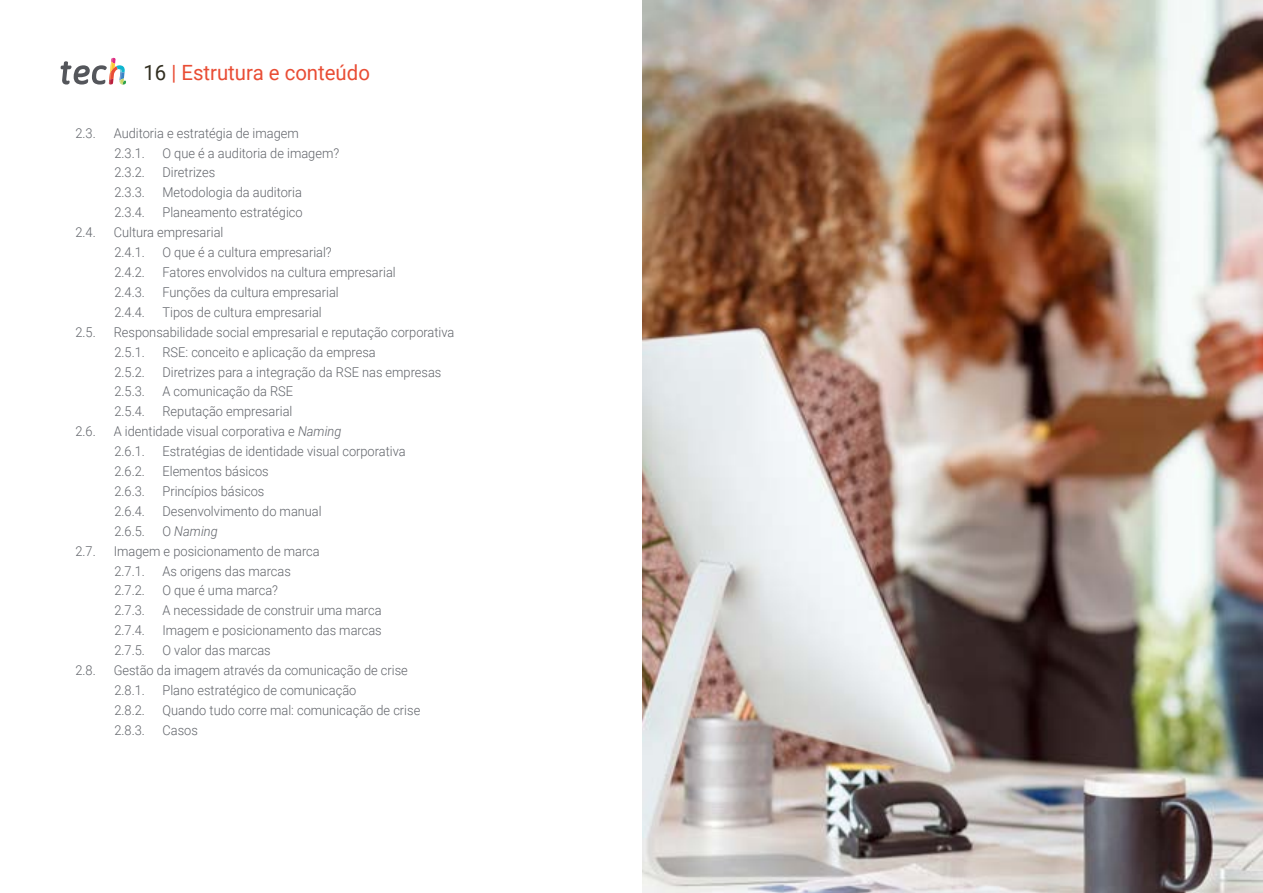
<style>
.page{position:relative;width:1263px;height:893px;background:#fff}
.page>*{position:absolute;margin:0;border:0;box-sizing:border-box;transform-origin:0 0}
.t1{font:21px "Roboto";color:#e94d35}
.t2{font:300 13.5px/20px "Roboto";color:#61646a;scale:.95 1}
.t3{font:italic 300 13.5px "Roboto";color:#61646a;scale:.95 1}
.s1{color:#312e20}
.s2{font-style:italic}
.s3{font-style:normal}
</style>
<div class="page">
<svg style="left:61px;top:58px;width:65px;height:27px"></svg>
<img style="left:642px;top:0;width:621px;height:893px">
<h1 class="t1" style="left:144px;top:57px;width:228px"><span class="s1">16</span> | Estrutura e conteúdo</h1>
<p class="t2" style="left:75px;top:122px;width:23px">2.3.</p>
<p class="t2" style="left:114px;top:122px;width:196px">Auditoria e estratégia de imagem<br>2.3.1.</p>
<p class="t2" style="left:162px;top:142px;width:187px">O que é a auditoria de imagem?</p>
<p class="t2" style="left:114px;top:162px;width:34px">2.3.2.</p>
<p class="t2" style="left:162px;top:162px;width:57px">Diretrizes</p>
<p class="t2" style="left:114px;top:182px;width:34px">2.3.3.</p>
<p class="t2" style="left:162px;top:182px;width:148px">Metodologia da auditoria</p>
<p class="t2" style="left:114px;top:202px;width:34px">2.3.4.</p>
<p class="t2" style="left:162px;top:202px;width:149px">Planeamento estratégico</p>
<p class="t2" style="left:75px;top:222px;width:23px">2.4.</p>
<p class="t2" style="left:114px;top:222px;width:117px">Cultura empresarial<br>2.4.1.</p>
<p class="t2" style="left:162px;top:242px;width:180px">O que é a cultura empresarial?</p>
<p class="t2" style="left:114px;top:262px;width:34px">2.4.2.</p>
<p class="t2" style="left:162px;top:262px;width:247px">Fatores envolvidos na cultura empresarial</p>
<p class="t2" style="left:114px;top:282px;width:34px">2.4.3.</p>
<p class="t2" style="left:162px;top:282px;width:187px">Funções da cultura empresarial</p>
<p class="t2" style="left:114px;top:302px;width:34px">2.4.4.</p>
<p class="t2" style="left:162px;top:302px;width:169px">Tipos de cultura empresarial</p>
<p class="t2" style="left:75px;top:321px;width:23px">2.5.</p>
<p class="t2" style="left:114px;top:321px;width:360px">Responsabilidade social empresarial e reputação corporativa<br>2.5.1.</p>
<p class="t2" style="left:162px;top:341px;width:226px">RSE: conceito e aplicação da empresa</p>
<p class="t2" style="left:114px;top:361px;width:34px">2.5.2.</p>
<p class="t2" style="left:162px;top:361px;width:295px">Diretrizes para a integração da RSE nas empresas</p>
<p class="t2" style="left:114px;top:381px;width:34px">2.5.3.</p>
<p class="t2" style="left:162px;top:381px;width:139px">A comunicação da RSE</p>
<p class="t2" style="left:114px;top:401px;width:34px">2.5.4.</p>
<p class="t2" style="left:162px;top:401px;width:138px">Reputação empresarial</p>
<p class="t2" style="left:75px;top:421px;width:23px">2.6.</p>
<p class="t2" style="left:114px;top:421px;width:241px">A identidade visual corporativa e <span class="s2">Naming<br></span>2.6.1.</p>
<p class="t2" style="left:162px;top:441px;width:257px">Estratégias de identidade visual corporativa</p>
<p class="t2" style="left:114px;top:461px;width:34px">2.6.2.</p>
<p class="t2" style="left:162px;top:461px;width:113px">Elementos básicos</p>
<p class="t2" style="left:114px;top:481px;width:34px">2.6.3.</p>
<p class="t2" style="left:162px;top:481px;width:109px">Princípios básicos</p>
<p class="t2" style="left:114px;top:500px;width:34px">2.6.4.</p>
<p class="t2" style="left:162px;top:500px;width:169px">Desenvolvimento do manual</p>
<p class="t2" style="left:114px;top:520px;width:34px">2.6.5.</p>
<p class="t3" style="left:162px;top:521px;width:60px"><span class="s3">O</span> Naming</p>
<p class="t2" style="left:75px;top:540px;width:23px">2.7.</p>
<p class="t2" style="left:114px;top:540px;width:218px">Imagem e posicionamento de marca<br>2.7.1.</p>
<p class="t2" style="left:162px;top:560px;width:137px">As origens das marcas</p>
<p class="t2" style="left:114px;top:580px;width:34px">2.7.2.</p>
<p class="t2" style="left:162px;top:580px;width:123px">O que é uma marca?</p>
<p class="t2" style="left:114px;top:600px;width:34px">2.7.3.</p>
<p class="t2" style="left:162px;top:600px;width:232px">A necessidade de construir uma marca</p>
<p class="t2" style="left:114px;top:620px;width:34px">2.7.4.</p>
<p class="t2" style="left:162px;top:620px;width:232px">Imagem e posicionamento das marcas</p>
<p class="t2" style="left:114px;top:640px;width:34px">2.7.5.</p>
<p class="t2" style="left:162px;top:640px;width:115px">O valor das marcas</p>
<p class="t2" style="left:75px;top:660px;width:23px">2.8.</p>
<p class="t2" style="left:114px;top:660px;width:311px">Gestão da imagem através da comunicação de crise<br>2.8.1.</p>
<p class="t2" style="left:162px;top:680px;width:206px">Plano estratégico de comunicação</p>
<p class="t2" style="left:114px;top:699px;width:34px">2.8.2.</p>
<p class="t2" style="left:162px;top:699px;width:273px">Quando tudo corre mal: comunicação de crise</p>
<p class="t2" style="left:114px;top:719px;width:34px">2.8.3.</p>
<p class="t2" style="left:162px;top:719px;width:39px">Casos</p>
</div>
